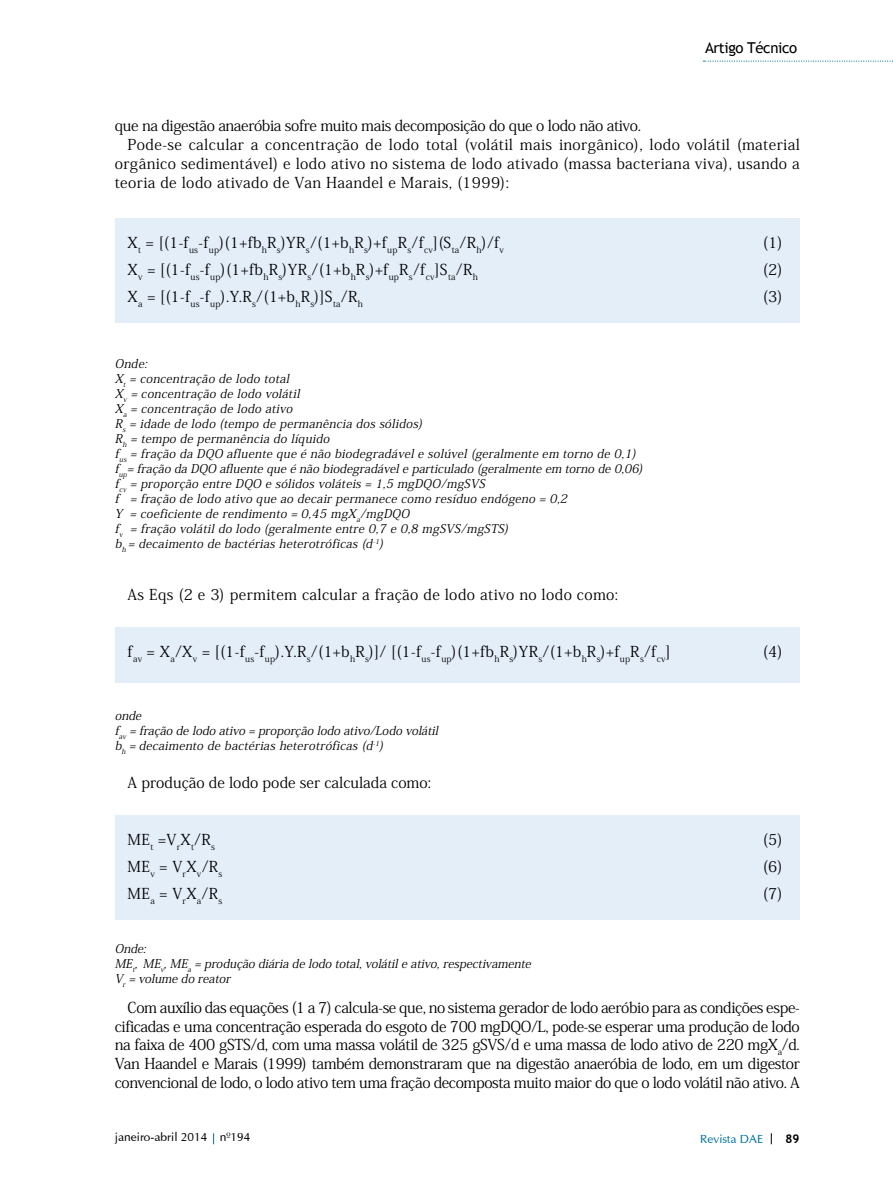
<style>
.page{position:relative;width:893px;height:1191px;background:#fff}
.page>*{position:absolute;margin:0;border:0;box-sizing:border-box;transform-origin:0 0}
.t1{font:15px/18.8px "Koz Min Pro";letter-spacing:.025em;color:#000;text-align:justify}
.t2{font:15px "Koz Min Pro";letter-spacing:-.025em;color:#000}
.t3{font:15px "Koz Min Pro";color:#000}
.t4{font:15px "Trebuchet MS";letter-spacing:-.025em;color:#000}
.t5{font:italic 12px/15px "Koz Min Pro";letter-spacing:.025em;color:#000}
.t6{font:12px "Optima";color:#000}
.t7{font:12px "Optima";color:#0074a2}
.t8{font:700 12px "Trebuchet MS";color:#000}
</style>
<div class="page">
<svg style="left:703px;top:61px;width:190px;height:1px"></svg>
<div style="left:115px;top:218px;width:684px;height:104px;background:#e4eef9"></div>
<div style="left:115px;top:815px;width:684px;height:104px;background:#e4eef9"></div>
<div style="left:115px;top:627px;width:684px;height:55px;background:#e4eef9"></div>
<p class="t4" style="left:705px;top:39px;width:94px">Artigo Técnico</p>
<p class="t2" style="left:115px;top:115px;width:528px">que na digestão anaeróbia sofre muito mais decomposição do que o lodo não ativo.</p>
<p class="t1" style="left:128px;top:135px;width:674px">Pode-se calcular a concentração de lodo total (volátil mais inorgânico), lodo volátil (material</p>
<p class="t1" style="left:115px;top:153px;width:686px">orgânico sedimentável) e lodo ativo no sistema de lodo ativado (massa bacteriana viva), usando a</p>
<p class="t1" style="left:115px;top:172px;width:396px">teoria de lodo ativado de Van Haandel e Marais, (1999):</p>
<p class="t1" style="left:128px;top:232px;width:378px">X<sub>t</sub> = [(1‑f<sub>us</sub>‑f<sub>up</sub>)(1+fb<sub>h</sub>R<sub>s</sub>)YR<sub>s</sub>/(1+b<sub>h</sub>R<sub>s</sub>)+f<sub>up</sub>R<sub>s</sub>/f<sub>cv</sub>](S<sub>ta</sub>/R<sub>h</sub>)/f<sub>v</sub></p>
<p class="t1" style="left:763px;top:232px;width:21px">(1)</p>
<p class="t1" style="left:128px;top:259px;width:352px">X<sub>v</sub> = [(1‑f<sub>us</sub>‑f<sub>up</sub>)(1+fb<sub>h</sub>R<sub>s</sub>)YR<sub>s</sub>/(1+b<sub>h</sub>R<sub>s</sub>)+f<sub>up</sub>R<sub>s</sub>/f<sub>cv</sub>]S<sub>ta</sub>/R<sub>h</sub></p>
<p class="t1" style="left:763px;top:259px;width:21px">(2)</p>
<p class="t1" style="left:128px;top:286px;width:237px">X<sub>a</sub> = [(1‑f<sub>us</sub>‑f<sub>up</sub>).Y.R<sub>s</sub>/(1+b<sub>h</sub>R<sub>s</sub>)]S<sub>ta</sub>/R<sub>h</sub></p>
<p class="t1" style="left:763px;top:286px;width:21px">(3)</p>
<p class="t5" style="left:115px;top:355px;width:529px">Onde:<br>X<sub>t</sub> = concentração de lodo total<br>X<sub>v</sub> = concentração de lodo volátil<br>X<sub>a</sub> = concentração de lodo ativo<br>R<sub>s</sub> = idade de lodo (tempo de permanência dos sólidos)<br>R<sub>h</sub> = tempo de permanência do líquido<br>f <sub>us</sub> = fração da DQO afluente que é não biodegradável e solúvel (geralmente em torno de 0,1) f<sub>up</sub>= fração da DQO afluente que é não biodegradávele particulado (geralmente em torno de 0,06) f <sub>cv</sub> = proporção entre DQO e sólidos voláteis = 1,5 mgDQO/mgSVS<br>f = fração de lodo ativo que ao decair permanece como resíduo endógeno = 0,2<br>Y = coeficiente de rendimento = 0,45 mgX<sub>a</sub>/mgDQO<br>f <sub>v</sub> = fração volátil do lodo (geralmente entre 0,7 e 0,8 mgSVS/mgSTS)<br>b<sub>h</sub> = decaimento de bactérias heterotróficas (d<sup>-1</sup>)</p>
<p class="t1" style="left:128px;top:585px;width:492px">As Eqs (2 e 3) permitem calcular a fração de lodo ativo no lodo como:</p>
<p class="t1" style="left:128px;top:642px;width:544px">f<sub>av</sub> = X<sub>a</sub>/X<sub>v</sub> = [(1‑f<sub>us</sub>‑f<sub>up</sub>).Y.R<sub>s</sub>/(1+b<sub>h</sub>R<sub>s</sub>)]/ [(1‑f<sub>us</sub>‑f<sub>up</sub>)(1+fb<sub>h</sub>R<sub>s</sub>)YR<sub>s</sub>/(1+b<sub>h</sub>R<sub>s</sub>)+f<sub>up</sub>R<sub>s</sub>/f<sub>cv</sub>]</p>
<p class="t1" style="left:763px;top:642px;width:21px">(4)</p>
<p class="t5" style="left:115px;top:708px;width:328px">onde<br>f<sub>av</sub> = fração de lodo ativo = proporção lodo ativo/Lodo volátil b<sub>h</sub> = decaimento de bactérias heterotróficas (d<sup>-1</sup>)</p>
<p class="t3" style="left:128px;top:771px;width:305px">A produção de lodo pode ser calculada como:</p>
<p class="t1" style="left:128px;top:829px;width:89px">ME<sub>t</sub> =V<sub>r</sub>X<sub>t</sub>/R<sub>s</sub></p>
<p class="t1" style="left:763px;top:829px;width:21px">(5)</p>
<p class="t1" style="left:128px;top:856px;width:96px">ME<sub>v</sub> = V<sub>r</sub>X<sub>v</sub>/R<sub>s</sub></p>
<p class="t1" style="left:763px;top:856px;width:21px">(6)</p>
<p class="t1" style="left:128px;top:883px;width:96px">ME<sub>a</sub> = V<sub>r</sub>X<sub>a</sub>/R<sub>s</sub></p>
<p class="t1" style="left:763px;top:883px;width:21px">(7)</p>
<p class="t5" style="left:115px;top:940px;width:421px">Onde:<br>ME<sub>t</sub>, ME<sub>v</sub>,ME<sub>a</sub> = produção diária de lodo total,volátile ativo,respectivamente<br>V<sub>r</sub> = volume do reator</p>
<p class="t1" style="left:115px;top:997px;width:686px;text-indent:13px">Com auxílio das equações (1 a 7) calcula-se que, no sistema gerador de lodo aeróbio para as condições espe&shy;cificadas e uma concentração esperada do esgoto de 700 mgDQO/L, pode-se esperar uma produção de lodo na faixa de 400 gSTS/d, com uma massa volátil de 325 gSVS/d e uma massa de lodo ativo de 220 mgX<sub>a</sub>/d.<br>Van Haandel e Marais (1999) também demonstraram que na digestão anaeróbia de lodo, em um digestor convencional de lodo, o lodo ativo tem uma fração decomposta muito maior do que o lodo volátil não ativo. A</p>
<p class="t6" style="left:115px;top:1129px;width:137px">janeiro-abril 2014 nº194</p>
<p class="t7" style="left:700px;top:1131px;width:64px">Revista DAE</p>
<p class="t8" style="left:786px;top:1131px;width:16px">89</p>
</div>
